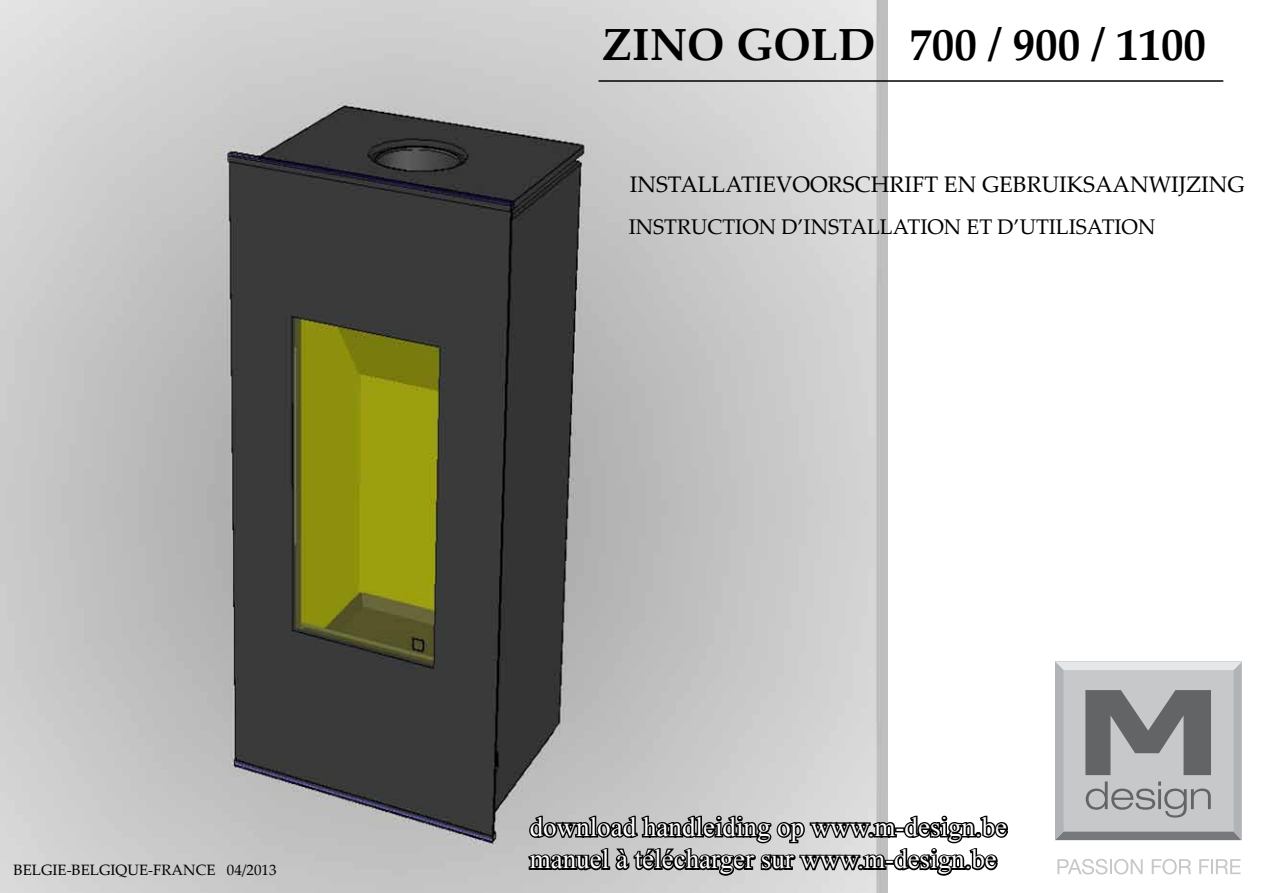
<style>
.page{position:relative;width:1263px;height:893px;background:#fff}
.page>*{position:absolute;margin:0;border:0;box-sizing:border-box;transform-origin:0 0}
.t1{font:700 45px "Palatino Linotype";color:#000}
.t2{font:27px/32.4px "Times New Roman";color:#fff}
.t3{font:22.5px "Palatino Linotype";color:#000}
.t4{font:21.15px "Palatino Linotype";color:#000}
.t5{font:15px "Palatino Linotype";color:#000}
</style>
<div class="page">
<img style="left:0;top:0;width:888px;height:893px">
<hr style="left:598px;top:80px;width:625px;height:2px;background:#000">
<svg style="left:1057px;top:859px;width:86px;height:15px"></svg>
<svg style="left:1152px;top:859px;width:39px;height:15px"></svg>
<svg style="left:1199px;top:859px;width:41px;height:15px"></svg>
<svg style="left:1055px;top:662px;width:187px;height:178px;background:#aaabad"></svg>
<svg style="left:526px;top:796px;width:482px;height:82px"></svg>
<p class="t5" style="left:14px;top:859px;width:265px">BELGIE-BELGIQUE-FRANCE 04/2013</p>
<h1 class="t1" style="left:602px;top:13px;width:605px">ZINO GOLD 700 / 900 / 1100</h1>
<p class="t3" style="left:630px;top:168px;width:616px">INSTALLATIEVOORSCHRIFT EN GEBRUIKSAANWIJZING</p>
<p class="t4" style="left:629px;top:212px;width:528px">INSTRUCTION D’INSTALLATION ET D’UTILISATION</p>
<p class="t2" style="left:530px;top:810px;width:479px">download handleiding op www.m-design.be manuel à télécharger sur www.m-design.be</p>
</div>
